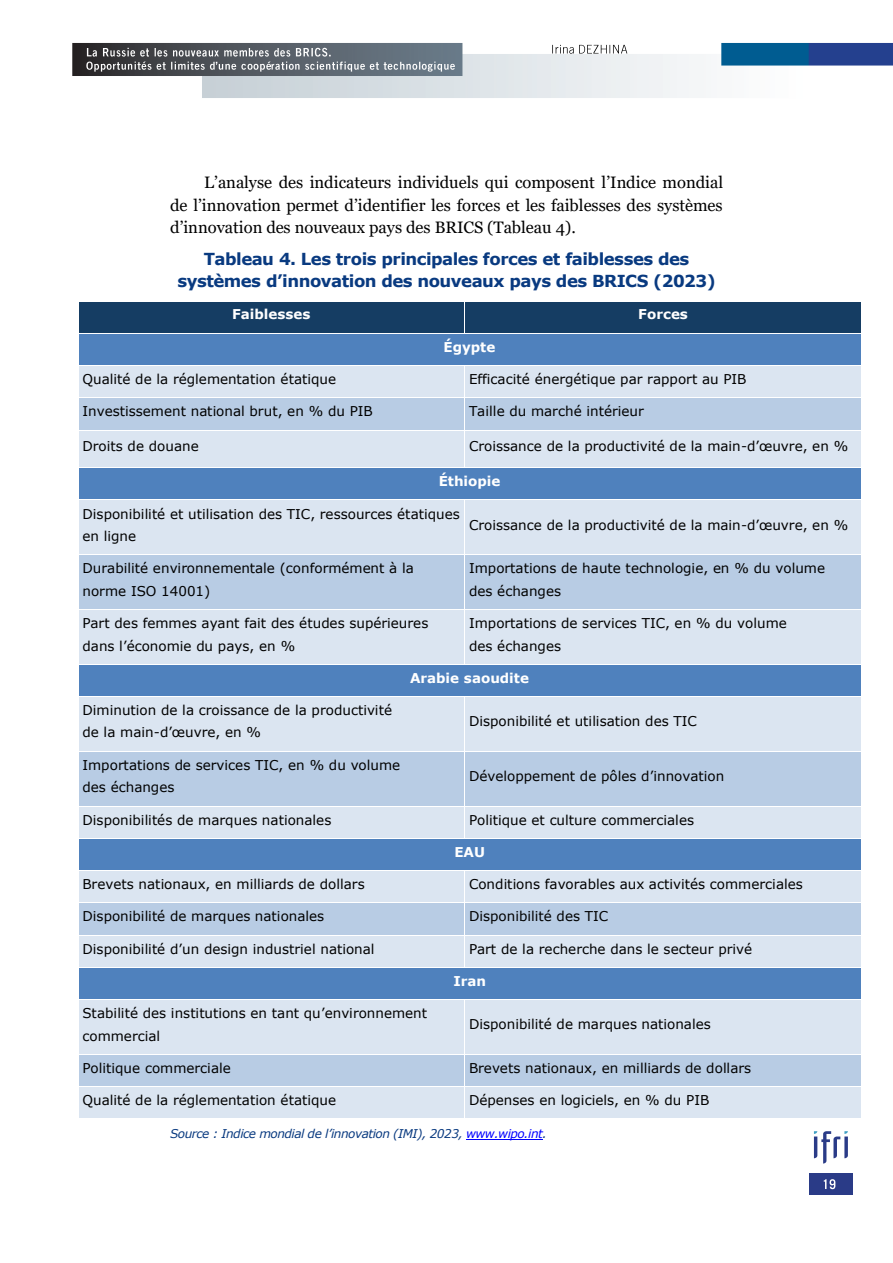
<style>
.page{position:relative;width:893px;height:1263px;background:#fff}
.page>*{position:absolute;margin:0;border:0;box-sizing:border-box;transform-origin:0 0}
.t1{font:16.5px/22.5px "Georgia";color:#000;text-align:justify}
.t2{font:700 16.5px/22.5px "Verdana";letter-spacing:-.03em;color:#093a80;text-align:center}
.t3{font:13.5px/22.5px "Verdana";color:#000}
.t4{font:700 13.5px "Verdana";color:#fff}
.t5{font:italic 12px "Verdana";letter-spacing:-.04em;color:#093a80}
.s1{color:#00f}
</style>
<div class="page">
<svg style="left:809px;top:1173px;width:44px;height:22px"></svg>
<svg style="left:814px;top:1131px;width:34px;height:32px"></svg>
<img style="left:822px;top:1177px;width:20px;height:14px">
<img style="left:72px;top:43px;width:821px;height:55px">
<img style="left:86px;top:46px;width:242px;height:12px">
<svg style="left:328px;top:46px;width:8px;height:12px"></svg>
<img style="left:86px;top:59px;width:129px;height:13px">
<svg style="left:215px;top:59px;width:4px;height:13px"></svg>
<img style="left:219px;top:59px;width:52px;height:13px">
<img style="left:271px;top:59px;width:190px;height:13px">
<img style="left:551px;top:43px;width:27px;height:12px">
<img style="left:578px;top:43px;width:57px;height:12px">
<div style="left:82px;top:301px;width:378px;height:32px;background:#153d63"></div>
<div style="left:469px;top:301px;width:388px;height:32px;background:#153d63"></div>
<hr style="left:79px;top:301px;width:385px;height:1px;background:#fff">
<hr style="left:465px;top:301px;width:396px;height:1px;background:#fff">
<div style="left:82px;top:334px;width:775px;height:31px;background:#4f81bd"></div>
<div style="left:82px;top:366px;width:378px;height:31px;background:#dbe5f1"></div>
<div style="left:465px;top:366px;width:396px;height:31px;background:#dbe5f1"></div>
<div style="left:82px;top:398px;width:378px;height:32px;background:#b8cce4"></div>
<div style="left:465px;top:398px;width:396px;height:32px;background:#b8cce4"></div>
<div style="left:79px;top:430px;width:385px;height:37px;background:#dbe5f1"></div>
<div style="left:465px;top:430px;width:396px;height:37px;background:#dbe5f1"></div>
<hr style="left:79px;top:430px;width:385px;height:1px;background:#fff">
<hr style="left:465px;top:430px;width:396px;height:1px;background:#fff">
<div style="left:82px;top:468px;width:775px;height:32px;background:#4f81bd"></div>
<div style="left:82px;top:500px;width:378px;height:23px;background:#dbe5f1"></div>
<div style="left:82px;top:523px;width:378px;height:31px;background:#dbe5f1"></div>
<div style="left:465px;top:500px;width:396px;height:54px;background:#dbe5f1"></div>
<hr style="left:79px;top:500px;width:385px;height:1px;background:#fff">
<hr style="left:465px;top:500px;width:396px;height:1px;background:#fff">
<div style="left:82px;top:555px;width:378px;height:23px;background:#b8cce4"></div>
<div style="left:82px;top:578px;width:378px;height:31px;background:#b8cce4"></div>
<div style="left:465px;top:555px;width:396px;height:54px;background:#b8cce4"></div>
<div style="left:82px;top:610px;width:378px;height:22px;background:#dbe5f1"></div>
<div style="left:82px;top:632px;width:378px;height:32px;background:#dbe5f1"></div>
<div style="left:465px;top:610px;width:396px;height:54px;background:#dbe5f1"></div>
<div style="left:82px;top:665px;width:775px;height:31px;background:#4f81bd"></div>
<div style="left:82px;top:697px;width:378px;height:22px;background:#dbe5f1"></div>
<div style="left:82px;top:719px;width:378px;height:32px;background:#dbe5f1"></div>
<div style="left:465px;top:697px;width:396px;height:54px;background:#dbe5f1"></div>
<div style="left:82px;top:752px;width:378px;height:22px;background:#b8cce4"></div>
<div style="left:82px;top:774px;width:378px;height:32px;background:#b8cce4"></div>
<div style="left:465px;top:752px;width:396px;height:54px;background:#b8cce4"></div>
<div style="left:82px;top:807px;width:378px;height:31px;background:#dbe5f1"></div>
<div style="left:465px;top:807px;width:396px;height:31px;background:#dbe5f1"></div>
<div style="left:82px;top:839px;width:775px;height:31px;background:#4f81bd"></div>
<div style="left:82px;top:871px;width:378px;height:31px;background:#dbe5f1"></div>
<div style="left:465px;top:871px;width:396px;height:31px;background:#dbe5f1"></div>
<div style="left:82px;top:903px;width:378px;height:32px;background:#b8cce4"></div>
<div style="left:465px;top:903px;width:396px;height:32px;background:#b8cce4"></div>
<div style="left:82px;top:935px;width:378px;height:32px;background:#dbe5f1"></div>
<div style="left:469px;top:935px;width:388px;height:32px;background:#dbe5f1"></div>
<hr style="left:79px;top:935px;width:385px;height:1px;background:#fff">
<hr style="left:465px;top:935px;width:396px;height:1px;background:#fff">
<div style="left:82px;top:968px;width:775px;height:31px;background:#4f81bd"></div>
<div style="left:82px;top:1000px;width:378px;height:23px;background:#dbe5f1"></div>
<div style="left:82px;top:1023px;width:378px;height:31px;background:#dbe5f1"></div>
<div style="left:465px;top:1000px;width:396px;height:54px;background:#dbe5f1"></div>
<div style="left:82px;top:1055px;width:378px;height:31px;background:#b8cce4"></div>
<div style="left:465px;top:1055px;width:396px;height:31px;background:#b8cce4"></div>
<div style="left:82px;top:1087px;width:378px;height:32px;background:#dbe5f1"></div>
<div style="left:465px;top:1087px;width:396px;height:32px;background:#dbe5f1"></div>
<hr style="left:466px;top:1139px;width:76px;height:1px;background:#00f">
<p class="t1" style="left:170px;top:171px;width:555px;text-indent:34px">L’analyse des indicateurs individuels qui composent l’Indice mondial de l’innovation permet d’identifier les forces et les faiblesses des systèmes d’innovation des nouveaux pays des BRICS (Tableau 4).</p>
<p class="t2" style="left:178px;top:247px;width:540px">Tableau 4. Les trois principales forces et faiblesses des systèmes d’innovation des nouveaux pays des BRICS (2023)</p>
<p class="t4" style="left:232px;top:306px;width:80px">Faiblesses</p>
<p class="t4" style="left:638px;top:306px;width:51px">Forces</p>
<p class="t4" style="left:444px;top:338px;width:53px">Égypte</p>
<p class="t3" style="left:82px;top:367px;width:255px">Qualité de la réglementation étatique</p>
<p class="t3" style="left:469px;top:367px;width:279px">Efficacité énergétique par rapport au PIB</p>
<p class="t3" style="left:82px;top:400px;width:292px">Investissement national brut, en % du PIB</p>
<p class="t3" style="left:469px;top:400px;width:176px">Taille du marché intérieur</p>
<p class="t3" style="left:82px;top:435px;width:118px">Droits de douane</p>
<p class="t3" style="left:469px;top:435px;width:381px">Croissance de la productivité de la main-d’œuvre, en %</p>
<p class="t4" style="left:439px;top:473px;width:63px">Éthiopie</p>
<p class="t3" style="left:82px;top:502px;width:379px">Disponibilité et utilisation des TIC, ressources étatiques en ligne</p>
<p class="t3" style="left:469px;top:513px;width:381px">Croissance de la productivité de la main-d’œuvre, en %</p>
<p class="t3" style="left:82px;top:557px;width:333px">Durabilité environnementale (conformément à la norme ISO 14001)</p>
<p class="t3" style="left:469px;top:557px;width:358px">Importations de haute technologie, en % du volume des échanges</p>
<p class="t3" style="left:82px;top:611px;width:347px">Part des femmes ayant fait des études supérieures dans l’économie du pays, en %</p>
<p class="t3" style="left:469px;top:611px;width:319px">Importations de services TIC, en % du volume des échanges</p>
<p class="t4" style="left:410px;top:669px;width:120px">Arabie saoudite</p>
<p class="t3" style="left:82px;top:698px;width:311px">Diminution de la croissance de la productivité de la main-d’œuvre, en %</p>
<p class="t3" style="left:469px;top:710px;width:229px">Disponibilité et utilisation des TIC</p>
<p class="t3" style="left:82px;top:753px;width:319px">Importations de services TIC, en % du volume des échanges</p>
<p class="t3" style="left:469px;top:764px;width:257px">Développement de pôles d’innovation</p>
<p class="t3" style="left:82px;top:808px;width:250px">Disponibilités de marques nationales</p>
<p class="t3" style="left:469px;top:808px;width:227px">Politique et culture commerciales</p>
<p class="t4" style="left:454px;top:843px;width:32px">EAU</p>
<p class="t3" style="left:82px;top:872px;width:284px">Brevets nationaux, en milliards de dollars</p>
<p class="t3" style="left:469px;top:872px;width:335px">Conditions favorables aux activités commerciales</p>
<p class="t3" style="left:82px;top:905px;width:243px">Disponibilité de marques nationales</p>
<p class="t3" style="left:469px;top:905px;width:141px">Disponibilité des TIC</p>
<p class="t3" style="left:82px;top:937px;width:294px">Disponibilité d’un design industriel national</p>
<p class="t3" style="left:469px;top:937px;width:285px">Part de la recherche dans le secteur privé</p>
<p class="t4" style="left:453px;top:972px;width:34px">Iran</p>
<p class="t3" style="left:82px;top:1001px;width:346px">Stabilité des institutions en tant qu’environnement commercial</p>
<p class="t3" style="left:469px;top:1013px;width:243px">Disponibilité de marques nationales</p>
<p class="t3" style="left:82px;top:1056px;width:150px">Politique commerciale</p>
<p class="t3" style="left:469px;top:1056px;width:284px">Brevets nationaux, en milliards de dollars</p>
<p class="t3" style="left:82px;top:1088px;width:255px">Qualité de la réglementation étatique</p>
<p class="t3" style="left:469px;top:1088px;width:242px">Dépenses en logiciels, en % du PIB</p>
<p class="t5" style="left:170px;top:1126px;width:378px">Source : Indice mondial de l’innovation (IMI), 2023, <span class="s1">www.wipo.int</span>.</p>
</div>
